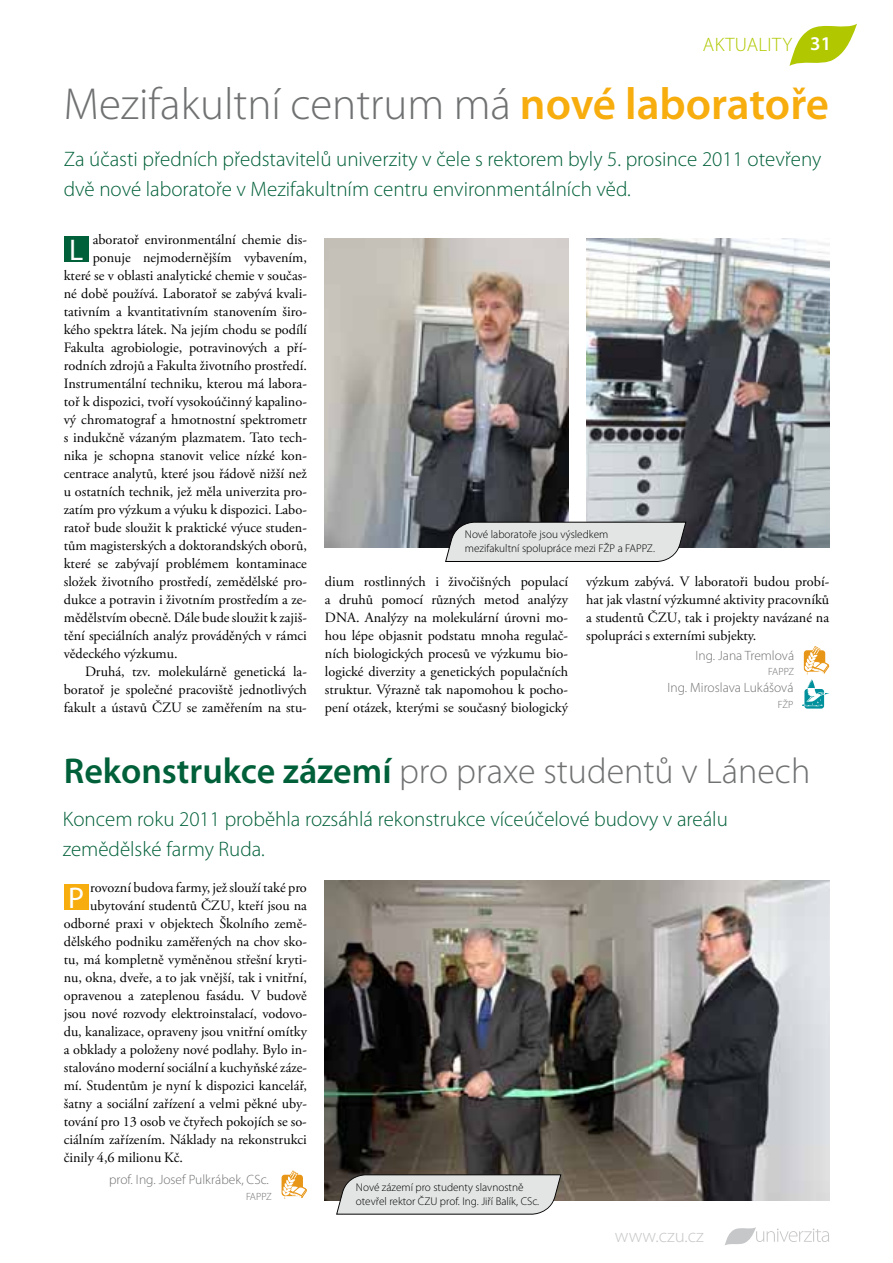
<style>
.page{position:relative;width:893px;height:1263px;background:#fff}
.page>*{position:absolute;margin:0;border:0;box-sizing:border-box;transform-origin:0 0}
.t1{font:300 45px "Myriad Pro";color:#707172}
.t2{font:300 36px "Myriad Pro";color:#707172}
.t3{font:30px "Myriad Pro";color:#fff}
.t4{font:300 21px/30px "Myriad Pro";color:#006039}
.t5{font:300 19.5px "Myriad Pro";color:#b1c800}
.t6{font:600 19.5px "Myriad Pro";color:#fff}
.t7{font:300 18.9px "Myriad Pro";color:#c6c7c8}
.t8{font:14.25px/18px "Adobe Garamond Pro";color:#000;text-align:justify}
.t9{font:300 13.5px "Myriad Pro";color:#707172}
.t10{font:300 11.25px/13.5px "Myriad Pro";color:#000}
.t11{font:300 10.5px "Myriad Pro";color:#707172}
.s1{font-weight:600;color:#f7ad0d}
.s2{font-weight:600;color:#006039}
</style>
<div class="page">
<svg style="left:789px;top:23px;width:68px;height:43px"></svg>
<svg style="left:725px;top:1227px;width:104px;height:18px"></svg>
<div style="left:64px;top:236px;width:25px;height:26px;background:#006039"></div>
<svg style="left:802px;top:646px;width:28px;height:63px"></svg>
<img style="left:325px;top:881px;width:504px;height:319px">
<img style="left:325px;top:238px;width:243px;height:310px">
<img style="left:587px;top:238px;width:242px;height:310px">
<svg style="left:445px;top:522px;width:241px;height:40px"></svg>
<div style="left:64px;top:884px;width:25px;height:26px;background:#f7ad0d"></div>
<svg style="left:281px;top:1170px;width:26px;height:29px"></svg>
<svg style="left:336px;top:1174px;width:225px;height:40px"></svg>
<h3 class="t5" style="left:703px;top:34px;width:24px">Aktua</h3>
<h3 class="t5" style="left:758px;top:34px;width:18px">lity</h3>
<h3 class="t6" style="left:810px;top:31px;width:22px">31</h3>
<h1 class="t1" style="left:64px;top:79px;width:767px">Mezifakultní centrum má <span class="s1">nové laboratoře</span></h1>
<h3 class="t4" style="left:64px;top:144px;width:759px">Za účasti předních představitelů univerzity v čele s rektorem byly 5. prosince 2011 otevřeny dvě nové laboratoře v Mezifakultním centru environmentálních věd.</h3>
<p class="t8" style="left:93px;top:231px;width:216px">aboratoř environmentální chemie dis-</p>
<p class="t8" style="left:93px;top:249px;width:216px">ponuje nejmodernějším vybavením,</p>
<p class="t8" style="left:64px;top:267px;width:245px">které se v oblasti analytické chemie v součas-</p>
<p class="t8" style="left:64px;top:285px;width:245px">né době používá. Laboratoř se zabývá kvali-</p>
<p class="t8" style="left:64px;top:303px;width:245px">tativním a kvantitativním stanovením širo-</p>
<p class="t8" style="left:64px;top:321px;width:245px">kého spektra látek. Na jejím chodu se podílí</p>
<p class="t8" style="left:64px;top:339px;width:245px">Fakulta agrobiologie, potravinových a pří-</p>
<p class="t8" style="left:64px;top:357px;width:245px">rodních zdrojů a Fakulta životního prostředí.</p>
<p class="t8" style="left:64px;top:375px;width:245px">Instrumentální techniku, kterou má labora-</p>
<p class="t8" style="left:64px;top:393px;width:245px">toř k dispozici, tvoří vysokoúčinný kapalino-</p>
<p class="t8" style="left:64px;top:411px;width:245px">vý chromatograf a hmotnostní spektrometr</p>
<p class="t8" style="left:64px;top:429px;width:245px">s indukčně vázaným plazmatem. Tato tech-</p>
<p class="t8" style="left:64px;top:447px;width:245px">nika je schopna stanovit velice nízké kon-</p>
<p class="t8" style="left:64px;top:465px;width:245px">centrace analytů, které jsou řádově nižší než</p>
<p class="t8" style="left:64px;top:483px;width:245px">u ostatních technik, jež měla univerzita pro-</p>
<p class="t8" style="left:64px;top:501px;width:245px">zatím pro výzkum a výuku k dispozici. Labo-</p>
<p class="t8" style="left:64px;top:519px;width:245px">ratoř bude sloužit k praktické výuce studen-</p>
<p class="t8" style="left:64px;top:537px;width:245px">tům magisterských a doktorandských oborů,</p>
<p class="t8" style="left:64px;top:555px;width:245px">které se zabývají problémem kontaminace</p>
<p class="t8" style="left:64px;top:573px;width:245px">složek životního prostředí, zemědělské pro-</p>
<p class="t8" style="left:64px;top:591px;width:245px">dukce a potravin i životním prostředím a ze-</p>
<p class="t8" style="left:64px;top:609px;width:245px">mědělstvím obecně. Dále bude sloužit k zajiš-</p>
<p class="t8" style="left:64px;top:627px;width:245px">tění speciálních analýz prováděných v rámci</p>
<p class="t8" style="left:64px;top:645px;width:115px">vědeckého výzkumu.</p>
<p class="t8" style="left:85px;top:663px;width:223px">Druhá, tzv. molekulárně genetická la-</p>
<p class="t8" style="left:64px;top:681px;width:245px">boratoř je společné pracoviště jednotlivých</p>
<p class="t8" style="left:64px;top:699px;width:245px">fakult a ústavů ČZU se zaměřením na stu-</p>
<h3 class="t3" style="left:69px;top:232px;width:16px">L</h3>
<p class="t10" style="left:465px;top:528px;width:192px">N ové laboratoře jsou výsledkem mezifakultní spolupráce mezi FŽP a FAPPZ.</p>
<p class="t8" style="left:325px;top:573px;width:245px">dium rostlinných i živočišných populací a druhů pomocí různých metod analýzy DNA. Analýzy na molekulární úrovni mo&shy;hou lépe objasnit podstatu mnoha regulač&shy;ních biologických procesů ve výzkumu bio&shy;logické diverzity a genetických populačních struktur. Výrazně tak napomohou k pocho&shy;pení otázek, kterými se současný biologický</p>
<p class="t8" style="left:586px;top:573px;width:245px">výzkum zabývá. V laboratoři budou probí&shy;hat jak vlastní výzkumné aktivity pracovníků a studentů ČZU, tak i projekty navázané na spolupráci s externími subjekty.</p>
<p class="t9" style="left:695px;top:648px;width:100px">Ing. Jana Tremlová</p>
<p class="t11" style="left:768px;top:666px;width:27px">FAPPZ</p>
<p class="t9" style="left:667px;top:680px;width:127px">Ing. Miroslava Lukášová</p>
<p class="t11" style="left:778px;top:699px;width:17px">FŽP</p>
<h2 class="t2" style="left:64px;top:752px;width:748px"><span class="s2">Rekonstrukce zázemí</span> pro praxe studentů v Lánech</h2>
<h3 class="t4" style="left:63px;top:804px;width:667px">Koncem roku 2011 proběhla rozsáhlá rekonstrukce víceúčelové budovy v areálu zemědělské farmy Ruda.</h3>
<h3 class="t3" style="left:68px;top:880px;width:17px">P</h3>
<p class="t8" style="left:90px;top:879px;width:218px">rovozní budova farmy, jež slouží také pro</p>
<p class="t8" style="left:90px;top:897px;width:218px">ubytování studentů ČZU, kteří jsou na</p>
<p class="t8" style="left:64px;top:915px;width:245px">odborné praxi v objektech Školního země-</p>
<p class="t8" style="left:64px;top:933px;width:245px">dělského podniku zaměřených na chov sko-</p>
<p class="t8" style="left:64px;top:951px;width:245px">tu, má kompletně vyměněnou střešní kryti-</p>
<p class="t8" style="left:64px;top:969px;width:245px">nu, okna, dveře, a to jak vnější, tak i vnitřní,</p>
<p class="t8" style="left:64px;top:987px;width:245px">opravenou a zateplenou fasádu. V budově</p>
<p class="t8" style="left:64px;top:1005px;width:245px">jsou nové rozvody elektroinstalací, vodovo-</p>
<p class="t8" style="left:64px;top:1023px;width:245px">du, kanalizace, opraveny jsou vnitřní omítky</p>
<p class="t8" style="left:64px;top:1041px;width:245px">a obklady a položeny nové podlahy. Bylo in-</p>
<p class="t8" style="left:64px;top:1059px;width:245px">stalováno moderní sociální a kuchyňské záze-</p>
<p class="t8" style="left:64px;top:1077px;width:245px">mí. Studentům je nyní k dispozici kancelář,</p>
<p class="t8" style="left:64px;top:1095px;width:245px">šatny a sociální zařízení a velmi pěkné uby-</p>
<p class="t8" style="left:64px;top:1113px;width:245px">tování pro 13 osob ve čtyřech pokojích se so-</p>
<p class="t8" style="left:64px;top:1131px;width:245px">ciálním zařízením. Náklady na rekonstrukci</p>
<p class="t8" style="left:64px;top:1149px;width:121px">činily 4,6 milionu Kč.</p>
<p class="t9" style="left:109px;top:1172px;width:161px">prof. Ing. Josef Pulkrábek, CSc.</p>
<p class="t11" style="left:246px;top:1191px;width:27px">FAPPZ</p>
<p class="t10" style="left:356px;top:1181px;width:185px">Nové zázemí pro studenty slavnostně otevřel rektor ČZU prof. Ing. Jiří Balík, CSc.</p>
<h3 class="t7" style="left:615px;top:1225px;width:91px">www.czu.cz</h3>
</div>
